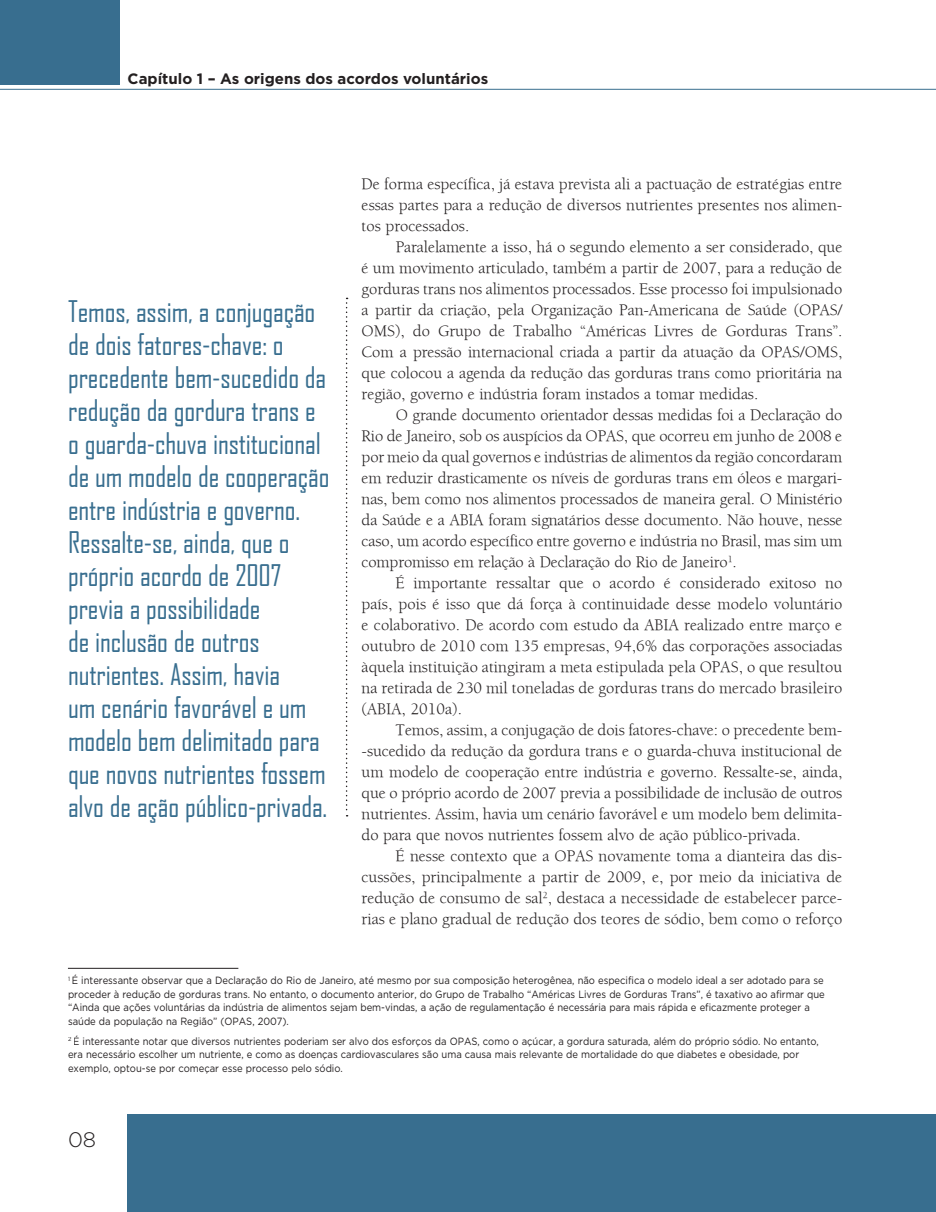
<style>
.page{position:relative;width:936px;height:1212px;background:#fff}
.page>*{position:absolute;margin:0;border:0;box-sizing:border-box;transform-origin:0 0}
.t1{font:28.5px/33px "Agency FB";letter-spacing:-.005em;color:#386e8f}
.t2{font:300 21px "Gotham HTF";color:#231f20}
.t3{font:16.5px "Berkeley";letter-spacing:-.005em;color:#231f20}
.t4{font:700 15px "Gotham";color:#231f20}
.t5{font:10.5px/13.5px "Gotham";color:#231f20;scale:.9 1}
</style>
<div class="page">
<div style="left:128px;top:1114px;width:807px;height:98px;background:#386e8f"></div>
<hr style="left:0;top:89px;width:935px;height:1px;background:#386e8f">
<div style="left:0;top:0;width:119px;height:84px;background:#386e8f"></div>
<svg style="left:346px;top:298px;width:1px;height:518px"></svg>
<hr style="left:68px;top:968px;width:170px;height:1px;background:#231f20">
<p class="t4" style="left:128px;top:70px;width:362px">Capítulo 1 – As origens dos acordos voluntários</p>
<p class="t1" style="left:68px;top:294px;width:263px">Temos, assim, a conjugação de dois fatores-chave: o precedente bem-sucedido da redução da gordura trans e o guarda-chuva institucional de um modelo de cooperação entre indústria e governo.<br>Ressalte-se, ainda, que o próprio acordo de 2007 previa a possibilidade<br>de inclusão de outros nutrientes. Assim, havia<br>um cenário favorável e um modelo bem delimitado para que novos nutrientes fossem alvo de ação público-privada.</p>
<p class="t3" style="left:361px;top:175px;width:482px">De forma específica, já estava prevista ali a pactuação de estratégias entre</p>
<p class="t3" style="left:361px;top:196px;width:482px">essas partes para a redução de diversos nutrientes presentes nos alimen-</p>
<p class="t3" style="left:361px;top:217px;width:109px">tos processados.</p>
<p class="t3" style="left:395px;top:238px;width:448px">Paralelamente a isso, há o segundo elemento a ser considerado, que</p>
<p class="t3" style="left:361px;top:259px;width:482px">é um movimento articulado, também a partir de 2007, para a redução de</p>
<p class="t3" style="left:361px;top:280px;width:482px">gorduras trans nos alimentos processados. Esse processo foi impulsionado</p>
<p class="t3" style="left:361px;top:301px;width:482px">a partir da criação, pela Organização Pan-Americana de Saúde (OPAS/</p>
<p class="t3" style="left:361px;top:322px;width:482px">OMS), do Grupo de Trabalho “Américas Livres de Gorduras Trans”.</p>
<p class="t3" style="left:361px;top:343px;width:482px">Com a pressão internacional criada a partir da atuação da OPAS/OMS,</p>
<p class="t3" style="left:361px;top:364px;width:482px">que colocou a agenda da redução das gorduras trans como prioritária na</p>
<p class="t3" style="left:361px;top:385px;width:398px">região, governo e indústria foram instados a tomar medidas.</p>
<p class="t3" style="left:395px;top:406px;width:448px">O grande documento orientador dessas medidas foi a Declaração do</p>
<p class="t3" style="left:361px;top:427px;width:482px">Rio de Janeiro, sob os auspícios da OPAS, que ocorreu em junho de 2008 e</p>
<p class="t3" style="left:361px;top:448px;width:482px">por meio da qual governos e indústrias de alimentos da região concordaram</p>
<p class="t3" style="left:361px;top:469px;width:482px">em reduzir drasticamente os níveis de gorduras trans em óleos e margari-</p>
<p class="t3" style="left:361px;top:490px;width:482px">nas, bem como nos alimentos processados de maneira geral. O Ministério</p>
<p class="t3" style="left:361px;top:511px;width:482px">da Saúde e a ABIA foram signatários desse documento. Não houve, nesse</p>
<p class="t3" style="left:361px;top:532px;width:482px">caso, um acordo específico entre governo e indústria no Brasil, mas sim um</p>
<p class="t3" style="left:361px;top:553px;width:376px">compromisso em relação à Declaração do Rio de Janeiro<sup>1</sup>.</p>
<p class="t3" style="left:395px;top:574px;width:448px">É importante ressaltar que o acordo é considerado exitoso no</p>
<p class="t3" style="left:361px;top:595px;width:482px">país, pois é isso que dá força à continuidade desse modelo voluntário</p>
<p class="t3" style="left:361px;top:616px;width:482px">e colaborativo. De acordo com estudo da ABIA realizado entre março e</p>
<p class="t3" style="left:361px;top:637px;width:482px">outubro de 2010 com 135 empresas, 94,6% das corporações associadas</p>
<p class="t3" style="left:361px;top:658px;width:482px">àquela instituição atingiram a meta estipulada pela OPAS, o que resultou</p>
<p class="t3" style="left:361px;top:679px;width:482px">na retirada de 230 mil toneladas de gorduras trans do mercado brasileiro</p>
<p class="t3" style="left:361px;top:700px;width:102px">(ABIA, 2010a).</p>
<p class="t3" style="left:395px;top:721px;width:448px">Temos, assim, a conjugação de dois fatores-chave: o precedente bem-</p>
<p class="t3" style="left:361px;top:742px;width:482px">-sucedido da redução da gordura trans e o guarda-chuva institucional de</p>
<p class="t3" style="left:361px;top:763px;width:482px">um modelo de cooperação entre indústria e governo. Ressalte-se, ainda,</p>
<p class="t3" style="left:361px;top:784px;width:482px">que o próprio acordo de 2007 previa a possibilidade de inclusão de outros</p>
<p class="t3" style="left:361px;top:805px;width:482px">nutrientes. Assim, havia um cenário favorável e um modelo bem delimita-</p>
<p class="t3" style="left:361px;top:826px;width:440px">do para que novos nutrientes fossem alvo de ação público-privada.</p>
<p class="t3" style="left:395px;top:847px;width:448px">É nesse contexto que a OPAS novamente toma a dianteira das dis-</p>
<p class="t3" style="left:361px;top:868px;width:482px">cussões, principalmente a partir de 2009, e, por meio da iniciativa de</p>
<p class="t3" style="left:361px;top:889px;width:482px">redução de consumo de sal<sup>2</sup>, destaca a necessidade de estabelecer parce-</p>
<p class="t3" style="left:361px;top:910px;width:482px">rias e plano gradual de redução dos teores de sódio, bem como o reforço</p>
<p class="t5" style="left:68px;top:973px;width:842px"><sup>1</sup> É interessante observar que a Declaração do Rio de Janeiro, até mesmo por sua composição heterogênea, não especifica o modelo ideal a ser adotado para se proceder à redução de gorduras trans. No entanto, o documento anterior, do Grupo de Trabalho “Américas Livres de Gorduras Trans”, é taxativo ao afirmar que “Ainda que ações voluntárias da indústria de alimentos sejam bem-vindas, a ação de regulamentação é necessária para mais rápida e eficazmente proteger a saúde da população na Região” (OPAS, 2007).</p>
<p class="t5" style="left:68px;top:1034px;width:835px"><sup>2</sup> É interessante notar que diversos nutrientes poderiam ser alvo dos esforços da OPAS, como o açúcar, a gordura saturada, além do próprio sódio. No entanto, era necessário escolher um nutriente, e como as doenças cardiovasculares são uma causa mais relevante de mortalidade do que diabetes e obesidade, por exemplo, optou-se por começar esse processo pelo sódio.</p>
<p class="t2" style="left:68px;top:1128px;width:30px">08</p>
</div>
